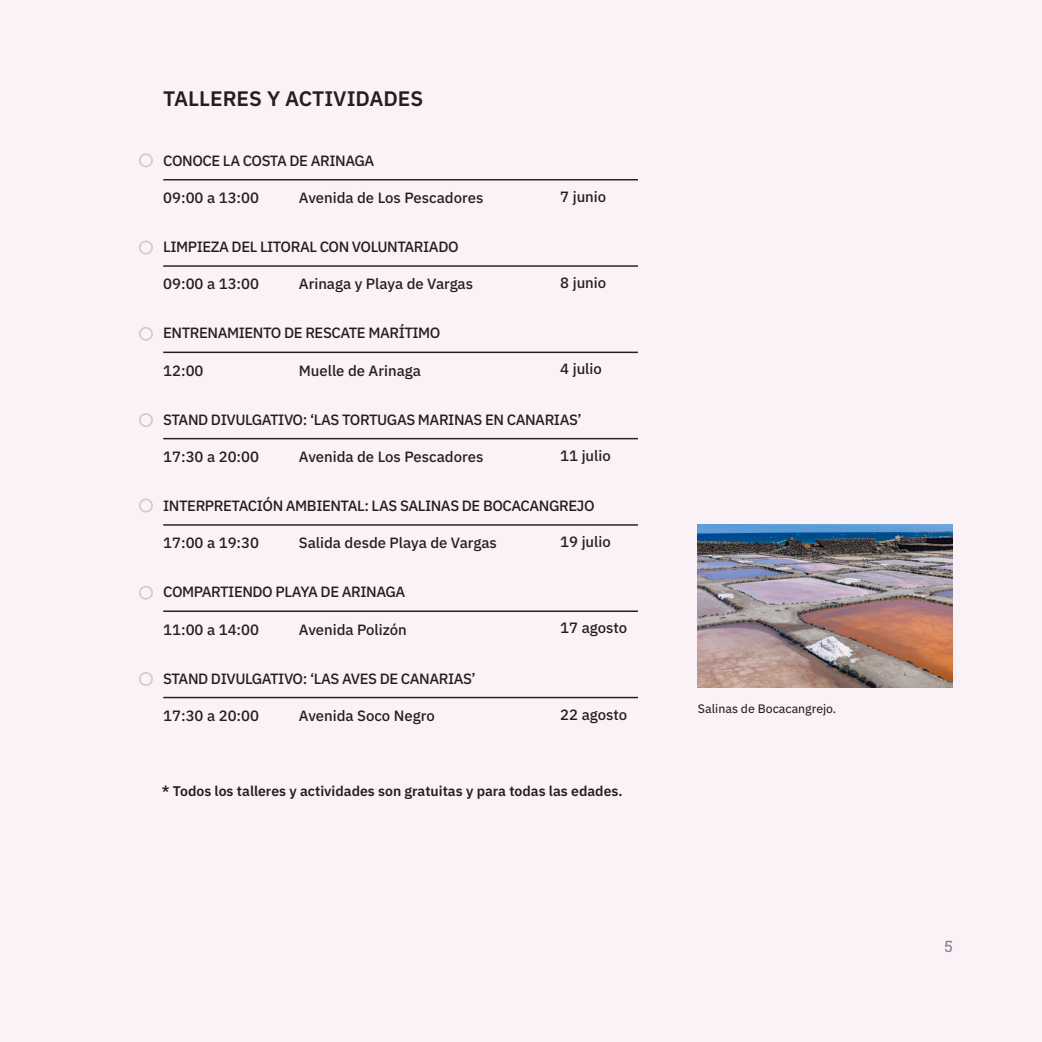
<style>
.page{position:relative;width:1042px;height:1042px;background:#faf2f7}
.page>*{position:absolute;margin:0;border:0;box-sizing:border-box;transform-origin:0 0}
.t1{font:600 21px "IBM Plex Sans";color:#231f20}
.t2{font:15.75px "Roboto Slab";color:#808285}
.t3{font:500 14.88px "IBM Plex Sans";letter-spacing:-.03em;color:#231f20}
.t4{font:500 14.88px "IBM Plex Sans";color:#231f20}
.t5{font:600 14px "IBM Plex Sans";color:#231f20}
.t6{font:12.25px "IBM Plex Sans Text";color:#231f20}
</style>
<div class="page">
<hr style="left:163px;top:179px;width:475px;height:1px;background:#231f20">
<hr style="left:163px;top:265px;width:475px;height:2px;background:#231f20">
<hr style="left:163px;top:352px;width:475px;height:1px;background:#231f20">
<hr style="left:163px;top:438px;width:475px;height:1px;background:#231f20">
<hr style="left:163px;top:524px;width:475px;height:2px;background:#231f20">
<hr style="left:163px;top:610px;width:475px;height:2px;background:#231f20">
<hr style="left:163px;top:697px;width:475px;height:1px;background:#231f20">
<div style="left:139px;top:153px;width:14px;height:14px;border:2px solid #2c2c2c;border-radius:50%"></div>
<div style="left:139px;top:240px;width:14px;height:14px;border:2px solid #2c2c2c;border-radius:50%"></div>
<div style="left:139px;top:327px;width:14px;height:14px;border:2px solid #2c2c2c;border-radius:50%"></div>
<div style="left:139px;top:413px;width:14px;height:14px;border:2px solid #2c2c2c;border-radius:50%"></div>
<div style="left:139px;top:498px;width:14px;height:14px;border:2px solid #2c2c2c;border-radius:50%"></div>
<div style="left:139px;top:586px;width:14px;height:14px;border:2px solid #2c2c2c;border-radius:50%"></div>
<div style="left:139px;top:672px;width:14px;height:14px;border:2px solid #2c2c2c;border-radius:50%"></div>
<img style="left:698px;top:524px;width:254px;height:163px">
<h1 class="t1" style="left:163px;top:82px;width:262px">TALLERES Y ACTIVIDADES</h1>
<p class="t3" style="left:163px;top:149px;width:213px">CONOCE LA COSTA DE ARINAGA</p>
<p class="t3" style="left:163px;top:186px;width:97px">09:00 a 13:00</p>
<p class="t4" style="left:299px;top:186px;width:186px">Avenida de Los Pescadores</p>
<p class="t3" style="left:163px;top:235px;width:297px">LIMPIEZA DEL LITORAL CON VOLUNTARIADO</p>
<p class="t3" style="left:163px;top:273px;width:97px">09:00 a 13:00</p>
<p class="t4" style="left:299px;top:273px;width:176px">Arinaga y Playa de Vargas</p>
<p class="t3" style="left:163px;top:321px;width:279px">ENTRENAMIENTO DE RESCATE MARÍTIMO</p>
<p class="t3" style="left:163px;top:359px;width:42px">12:00</p>
<p class="t4" style="left:299px;top:359px;width:124px">Muelle de Arinaga</p>
<p class="t3" style="left:560px;top:185px;width:47px">7 junio</p>
<p class="t3" style="left:560px;top:271px;width:47px">8 junio</p>
<p class="t3" style="left:560px;top:358px;width:43px">4 julio</p>
<p class="t3" style="left:163px;top:408px;width:420px">STAND DIVULGATIVO: ‘LAS TORTUGAS MARINAS EN CANARIAS’</p>
<p class="t3" style="left:163px;top:445px;width:97px">17:30 a 20:00</p>
<p class="t4" style="left:299px;top:445px;width:186px">Avenida de Los Pescadores</p>
<p class="t3" style="left:560px;top:444px;width:52px">11 julio</p>
<p class="t3" style="left:163px;top:494px;width:433px">INTERPRETACIÓN AMBIENTAL: LAS SALINAS DE BOCACANGREJO</p>
<p class="t3" style="left:163px;top:531px;width:97px">17:00 a 19:30</p>
<p class="t4" style="left:299px;top:531px;width:199px">Salida desde Playa de Vargas</p>
<p class="t3" style="left:560px;top:530px;width:52px">19 julio</p>
<p class="t3" style="left:163px;top:580px;width:244px">COMPARTIENDO PLAYA DE ARINAGA</p>
<p class="t3" style="left:163px;top:618px;width:97px">11:00 a 14:00</p>
<p class="t4" style="left:299px;top:618px;width:110px">Avenida Polizón</p>
<p class="t4" style="left:560px;top:616px;width:68px">17 agosto</p>
<p class="t3" style="left:163px;top:667px;width:314px">STAND DIVULGATIVO: ‘LAS AVES DE CANARIAS’</p>
<p class="t3" style="left:163px;top:704px;width:97px">17:30 a 20:00</p>
<p class="t4" style="left:299px;top:704px;width:137px">Avenida Soco Negro</p>
<p class="t4" style="left:560px;top:703px;width:68px">22 agosto</p>
<p class="t5" style="left:162px;top:780px;width:462px">* Todos los talleres y actividades son gratuitas y para todas las edades.</p>
<p class="t6" style="left:698px;top:699px;width:140px">Salinas de Bocacangrejo.</p>
<p class="t2" style="left:944px;top:935px;width:10px">5</p>
</div>
